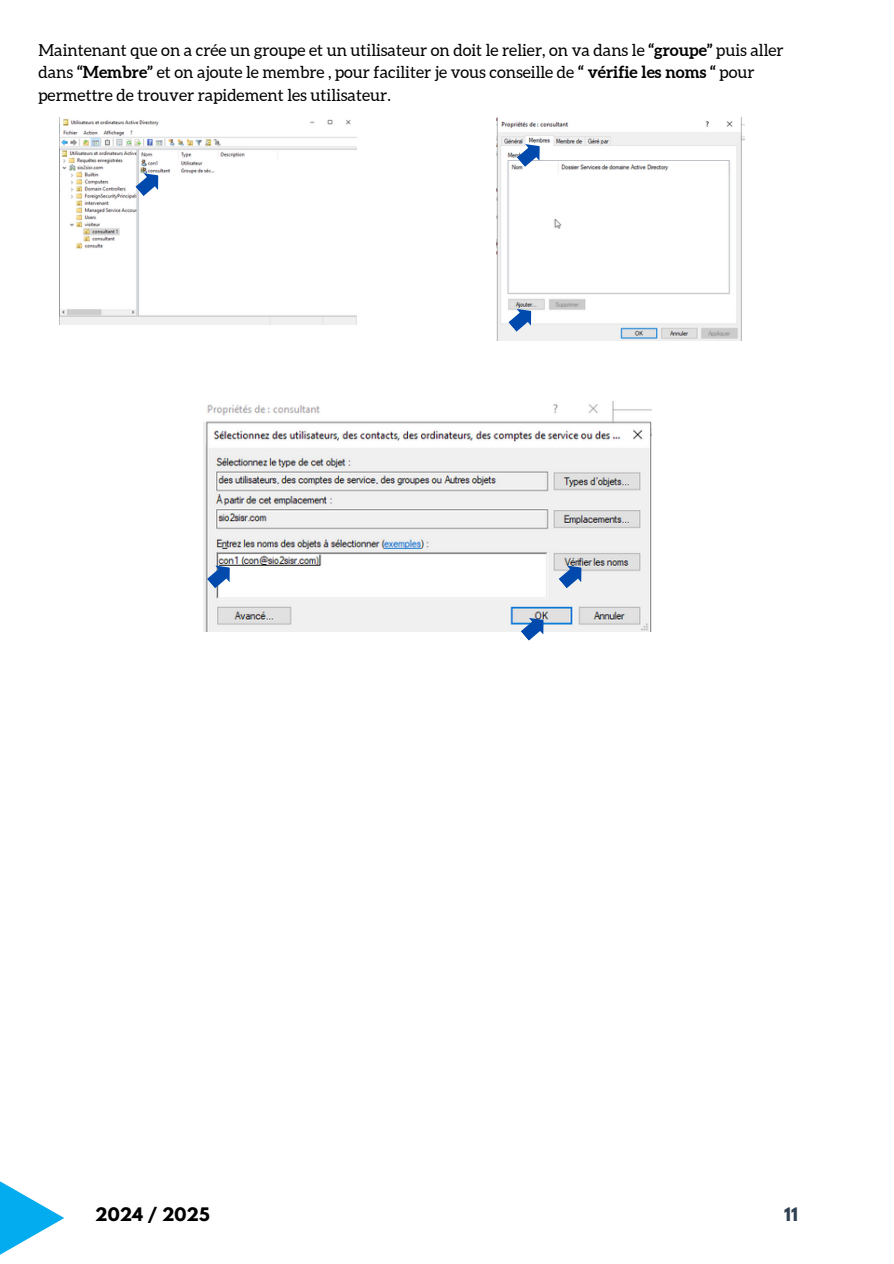
<style>
.page{position:relative;width:894px;height:1264px;background:#fff}
.page>*{position:absolute;margin:0;border:0;box-sizing:border-box;transform-origin:0 0}
.t1{font:16.5px/22.5px "Aleo";color:#000}
.t2{font:700 16.5px "League Spartan";color:#000}
.t3{font:700 16.5px "League Spartan";color:#2e3f51}
.s1{font-weight:700}
</style>
<div class="page">
<img style="left:60px;top:119px;width:297px;height:205px">
<img style="left:496px;top:117px;width:248px;height:223px">
<svg style="left:135px;top:173px;width:23px;height:23px"></svg>
<svg style="left:516px;top:144px;width:23px;height:23px"></svg>
<svg style="left:508px;top:309px;width:23px;height:23px"></svg>
<img style="left:204px;top:401px;width:447px;height:230px">
<svg style="left:207px;top:565px;width:23px;height:23px"></svg>
<svg style="left:558px;top:565px;width:23px;height:23px"></svg>
<svg style="left:520px;top:618px;width:23px;height:22px"></svg>
<svg style="left:0;top:1181px;width:64px;height:73px"></svg>
<p class="t1" style="left:38px;top:38px;width:746px">Maintenant que on a crée un groupe et un utilisateur on doit le relier, on va dans le <span class="s1">“groupe”</span> puis aller dans <span class="s1">“Membre”</span> et on ajoute le membre , pour faciliter je vous conseille de <span class="s1">“ vérifie les noms “</span> pour permettre de trouver rapidement les utilisateur.</p>
<h1 class="t2" style="left:95px;top:1206px;width:116px">2024 / 2025</h1>
<p class="t3" style="left:784px;top:1206px;width:15px">11</p>
</div>
